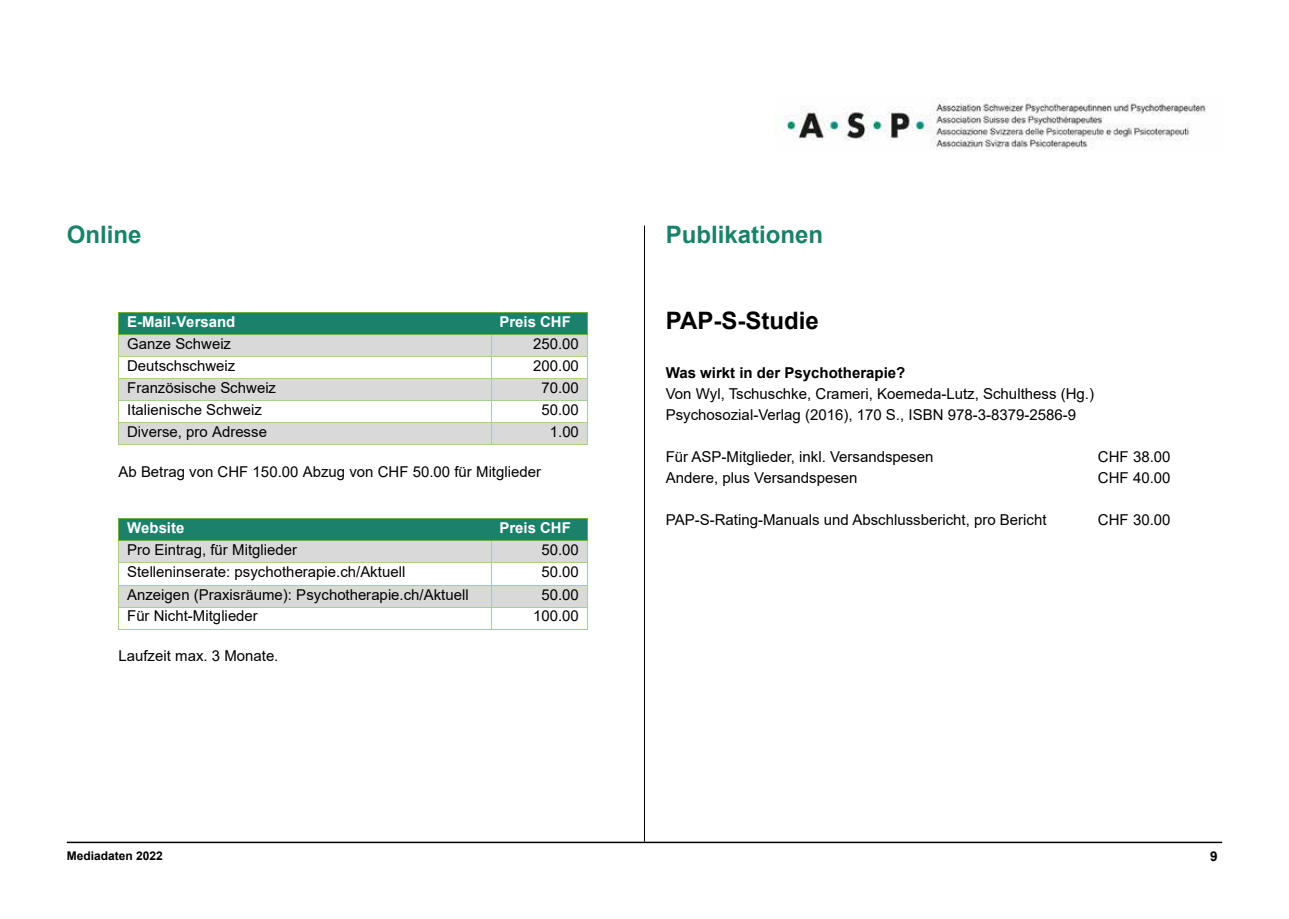
<style>
.page{position:relative;width:1289px;height:919px;background:#fff}
.page>*{position:absolute;margin:0;border:0;box-sizing:border-box;transform-origin:0 0}
.t1{font:700 24px "Arial";color:#19826a}
.t2{font:700 24px "Arial";color:#000}
.t3{font:15px/21px "Arial";color:#000}
.t4{font:700 15px "Arial";color:#fff}
.t5{font:700 15px "Arial";color:#000}
.t6{font:700 13.5px "Arial";color:#000}
.t7{font:700 12px "Arial";color:#000}
</style>
<div class="page">
<img style="left:783px;top:98px;width:425px;height:52px">
<hr style="left:67px;top:841px;width:1155px;height:2px;background:#000">
<div style="left:119px;top:313px;width:372px;height:21px;background:#1a826a"></div>
<div style="left:491px;top:313px;width:96px;height:21px;background:#1a826a"></div>
<hr style="left:119px;top:312px;width:372px;height:1px;background:#70ad47">
<hr style="left:492px;top:312px;width:94px;height:1px;background:#70ad47">
<div style="left:119px;top:335px;width:372px;height:21px;background:#d9d9d9"></div>
<div style="left:492px;top:335px;width:95px;height:21px;background:#d9d9d9"></div>
<hr style="left:119px;top:334px;width:372px;height:1px;background:#70ad47">
<hr style="left:492px;top:334px;width:94px;height:1px;background:#70ad47">
<hr style="left:119px;top:356px;width:372px;height:1px;background:#a8d08d">
<hr style="left:492px;top:356px;width:94px;height:1px;background:#a8d08d">
<div style="left:119px;top:379px;width:372px;height:21px;background:#d9d9d9"></div>
<div style="left:492px;top:379px;width:95px;height:21px;background:#d9d9d9"></div>
<hr style="left:119px;top:378px;width:372px;height:1px;background:#a8d08d">
<hr style="left:492px;top:378px;width:94px;height:1px;background:#a8d08d">
<hr style="left:119px;top:400px;width:372px;height:1px;background:#a8d08d">
<hr style="left:492px;top:400px;width:94px;height:1px;background:#a8d08d">
<div style="left:119px;top:423px;width:372px;height:21px;background:#d9d9d9"></div>
<div style="left:492px;top:423px;width:95px;height:21px;background:#d9d9d9"></div>
<hr style="left:119px;top:422px;width:372px;height:1px;background:#a8d08d">
<hr style="left:492px;top:422px;width:94px;height:1px;background:#a8d08d">
<svg style="left:118px;top:312px;width:1px;height:133px"></svg>
<hr style="left:119px;top:444px;width:372px;height:1px;background:#a8d08d">
<svg style="left:491px;top:334px;width:1px;height:111px"></svg>
<hr style="left:492px;top:444px;width:94px;height:1px;background:#a8d08d">
<div style="left:119px;top:519px;width:372px;height:21px;background:#1a826a"></div>
<div style="left:491px;top:519px;width:96px;height:21px;background:#1a826a"></div>
<hr style="left:119px;top:518px;width:372px;height:1px;background:#70ad47">
<hr style="left:492px;top:518px;width:94px;height:1px;background:#70ad47">
<div style="left:119px;top:541px;width:372px;height:21px;background:#d9d9d9"></div>
<div style="left:492px;top:541px;width:95px;height:21px;background:#d9d9d9"></div>
<hr style="left:119px;top:540px;width:372px;height:1px;background:#70ad47">
<hr style="left:492px;top:540px;width:94px;height:1px;background:#70ad47">
<hr style="left:119px;top:562px;width:372px;height:1px;background:#a8d08d">
<hr style="left:492px;top:562px;width:94px;height:1px;background:#a8d08d">
<div style="left:119px;top:585px;width:372px;height:21px;background:#d9d9d9"></div>
<div style="left:492px;top:585px;width:95px;height:21px;background:#d9d9d9"></div>
<hr style="left:119px;top:584px;width:372px;height:1px;background:#a8d08d">
<hr style="left:492px;top:584px;width:94px;height:1px;background:#a8d08d">
<hr style="left:119px;top:606px;width:372px;height:1px;background:#a8d08d">
<hr style="left:492px;top:606px;width:94px;height:1px;background:#a8d08d">
<svg style="left:118px;top:518px;width:1px;height:111px"></svg>
<hr style="left:119px;top:628px;width:372px;height:1px;background:#a8d08d">
<svg style="left:491px;top:540px;width:2px;height:89px"></svg>
<hr style="left:492px;top:628px;width:94px;height:1px;background:#a8d08d">
<hr style="left:644px;top:225px;width:1px;height:616px;background:#000">
<h1 class="t1" style="left:67px;top:217px;width:76px">Online</h1>
<p class="t4" style="left:127px;top:311px;width:110px">E-Mail-Versand</p>
<p class="t4" style="left:499px;top:311px;width:73px">Preis CHF</p>
<p class="t3" style="left:127px;top:333px;width:105px">Ganze Schweiz</p>
<p class="t3" style="left:533px;top:333px;width:47px">250.00</p>
<p class="t3" style="left:127px;top:355px;width:110px">Deutschschweiz</p>
<p class="t3" style="left:533px;top:355px;width:47px">200.00</p>
<p class="t3" style="left:127px;top:377px;width:150px">Französische Schweiz</p>
<p class="t3" style="left:541px;top:377px;width:39px">70.00</p>
<p class="t3" style="left:127px;top:399px;width:136px">Italienische Schweiz</p>
<p class="t3" style="left:541px;top:399px;width:39px">50.00</p>
<p class="t3" style="left:127px;top:421px;width:141px">Diverse, pro Adresse</p>
<p class="t3" style="left:550px;top:421px;width:30px">1.00</p>
<p class="t3" style="left:118px;top:461px;width:424px">Ab Betrag von CHF 150.00 Abzug von CHF 50.00 für Mitglieder</p>
<p class="t4" style="left:127px;top:517px;width:59px">Website</p>
<p class="t4" style="left:499px;top:517px;width:73px">Preis CHF</p>
<p class="t3" style="left:127px;top:539px;width:171px">Pro Eintrag, für Mitglieder</p>
<p class="t3" style="left:541px;top:539px;width:39px">50.00</p>
<p class="t3" style="left:127px;top:561px;width:280px">Stelleninserate: psychotherapie.ch/Aktuell</p>
<p class="t3" style="left:541px;top:561px;width:39px">50.00</p>
<p class="t3" style="left:127px;top:583px;width:343px">Anzeigen (Praxisräume): Psychotherapie.ch/Aktuell</p>
<p class="t3" style="left:541px;top:583px;width:39px">50.00</p>
<p class="t3" style="left:127px;top:605px;width:132px">Für Nicht-Mitglieder</p>
<p class="t3" style="left:533px;top:605px;width:47px">100.00</p>
<p class="t3" style="left:118px;top:645px;width:161px">Laufzeit max. 3 Monate.</p>
<h1 class="t1" style="left:665px;top:217px;width:159px">Publikationen</h1>
<h1 class="t2" style="left:665px;top:304px;width:154px">PAP-S-Studie</h1>
<p class="t5" style="left:665px;top:361px;width:241px">Was wirkt in der Psychotherapie?</p>
<p class="t3" style="left:665px;top:382px;width:430px">Von Wyl, Tschuschke, Crameri, Koemeda-Lutz, Schulthess (Hg.)<br>Psychosozial-Verlag (2016), 170 S., ISBN 978-3-8379-2586-9</p>
<p class="t3" style="left:665px;top:445px;width:269px">Für ASP-Mitglieder, inkl. Versandspesen</p>
<p class="t3" style="left:1097px;top:445px;width:74px">CHF 38.00</p>
<p class="t3" style="left:665px;top:466px;width:193px">Andere, plus Versandspesen</p>
<p class="t3" style="left:1097px;top:466px;width:74px">CHF 40.00</p>
<p class="t3" style="left:665px;top:508px;width:382px">PAP-S-Rating-Manuals und Abschlussbericht, pro Bericht</p>
<p class="t3" style="left:1097px;top:508px;width:74px">CHF 30.00</p>
<p class="t7" style="left:67px;top:846px;width:98px">Mediadaten 2022</p>
<p class="t6" style="left:1210px;top:846px;width:9px">9</p>
</div>
